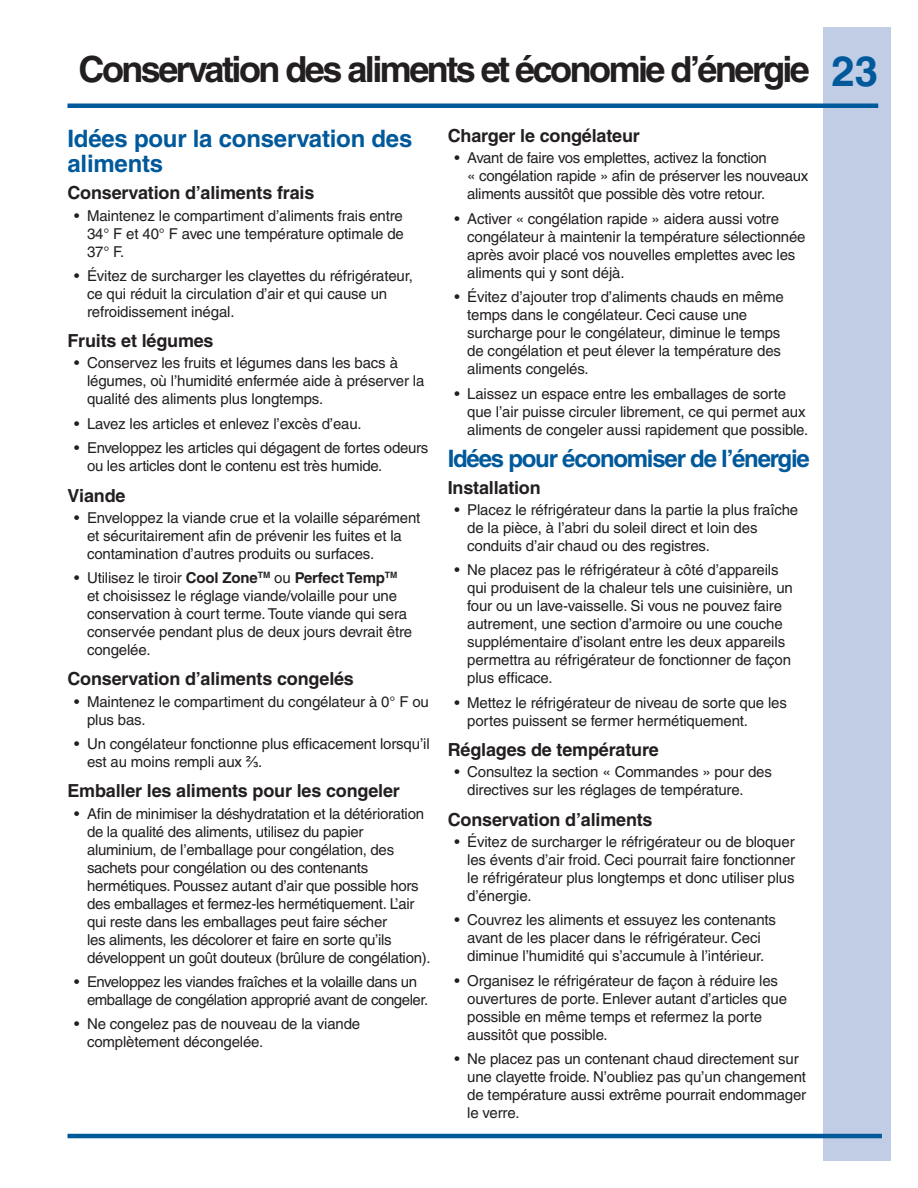
<style>
.page{position:relative;width:918px;height:1188px;background:#fff}
.page>*{position:absolute;margin:0;border:0;box-sizing:border-box;transform-origin:0 0}
.t1{font:700 42px "Helvetica";color:#00599b}
.ID_Heading_Odd{font:700 36px "Helvetica";letter-spacing:-.07em;color:#231f20}
.ID_Major_Heading{font:700 24px/25.5px "Helvetica";letter-spacing:-.01em;color:#00599b}
.ID_Major_Heading-2{font:700 24px "Helvetica";letter-spacing:-.05em;color:#00599b}
.ID_1st_Level_Sub_Hea{font:700 18px "Helvetica";letter-spacing:-.01em;color:#231f20}
.ID_Bullet_Text{font:15px/18px "Helvetica";letter-spacing:-.01em;color:#231f20}
.ID_Bullet_Text-2{font:15px/18px "Helvetica";letter-spacing:-.03em;color:#231f20}
.s1{font-weight:700}
.s2{font-family:"Arial"}
</style>
<div class="page">
<div style="left:824px;top:27px;width:67px;height:1134px;background:#c1cde5"></div>
<hr style="left:68px;top:104px;width:810px;height:4px;background:#00599b">
<hr style="left:68px;top:1134px;width:814px;height:4px;background:#00599b">
<p class="ID_Heading_Odd" style="left:79px;top:47px;width:733px">Conservation des aliments et économie d’énergie</p>
<p class="ID_1st_Level_Sub_Hea" style="left:448px;top:125px;width:194px">Charger le congélateur</p>
<p class="ID_Bullet_Text" style="left:467px;top:149px;width:343px;text-indent:-13px">• Avant de faire vos emplettes, activez la fonction<br>« congélation rapide » afin de préserver les nouveaux aliments aussitôt que possible dès votre retour.</p>
<p class="ID_Bullet_Text" style="left:467px;top:210px;width:340px;text-indent:-13px">• Activer « congélation rapide » aidera aussi votre congélateur à maintenir la température sélectionnée après avoir placé vos nouvelles emplettes avec les aliments qui y sont déjà.</p>
<p class="ID_Bullet_Text" style="left:467px;top:288px;width:318px;text-indent:-13px">• Évitez d’ajouter trop d’aliments chauds en même temps dans le congélateur. Ceci cause une surcharge pour le congélateur, diminue le temps de congélation et peut élever la température des aliments congelés.</p>
<p class="ID_Bullet_Text" style="left:467px;top:384px;width:343px;text-indent:-13px">• Laissez un espace entre les emballages de sorte que l’air puisse circuler librement, ce qui permet aux aliments de congeler aussi rapidement que possible.</p>
<p class="ID_Major_Heading-2" style="left:448px;top:444px;width:364px">Idées pour économiser de l’énergie</p>
<p class="ID_1st_Level_Sub_Hea" style="left:448px;top:476px;width:95px">Installation</p>
<p class="ID_Bullet_Text" style="left:467px;top:501px;width:333px;text-indent:-13px">• Placez le réfrigérateur dans la partie la plus fraîche de la pièce, à l’abri du soleil direct et loin des conduits d’air chaud ou des registres.</p>
<p class="ID_Bullet_Text" style="left:467px;top:561px;width:327px;text-indent:-13px">• Ne placez pas le réfrigérateur à côté d’appareils qui produisent de la chaleur tels une cuisinière, un four ou un lave-vaisselle. Si vous ne pouvez faire autrement, une section d’armoire ou une couche supplémentaire d’isolant entre les deux appareils permettra au réfrigérateur de fonctionner de façon plus efficace.</p>
<p class="ID_Bullet_Text" style="left:467px;top:694px;width:321px;text-indent:-13px">• Mettez le réfrigérateur de niveau de sorte que les portes puissent se fermer hermétiquement.</p>
<p class="ID_1st_Level_Sub_Hea" style="left:448px;top:739px;width:213px">Réglages de température</p>
<p class="ID_Bullet_Text" style="left:467px;top:763px;width:306px;text-indent:-13px">• Consultez la section « Commandes » pour des directives sur les réglages de température.</p>
<p class="ID_1st_Level_Sub_Hea" style="left:448px;top:808px;width:206px">Conservation d’aliments</p>
<p class="ID_Bullet_Text" style="left:467px;top:832px;width:330px;text-align:justify;text-indent:-13px">• Évitez de surcharger le réfrigérateur ou de bloquer les évents d’air froid. Ceci pourrait faire fonctionner le réfrigérateur plus longtemps et donc utiliser plus d’énergie.</p>
<p class="ID_Bullet_Text" style="left:454px;top:911px;width:323px;text-align:center">• Couvrez les aliments et essuyez les contenants avant de les placer dans le réfrigérateur. Ceci diminue l’humidité qui s’accumule à l’intérieur.</p>
<p class="ID_Bullet_Text" style="left:467px;top:971px;width:321px;text-indent:-13px">• Organisez le réfrigérateur de façon à réduire les ouvertures de porte. Enlever autant d’articles que possible en même temps et refermez la porte aussitôt que possible.</p>
<p class="ID_Bullet_Text" style="left:467px;top:1050px;width:340px;text-indent:-13px">• Ne placez pas un contenant chaud directement sur une clayette froide. N’oubliez pas qu’un changement de température aussi extrême pourrait endommager le verre.</p>
<p class="ID_Major_Heading" style="left:68px;top:125px;width:346px">Idées pour la conservation des aliments</p>
<p class="ID_1st_Level_Sub_Hea" style="left:68px;top:182px;width:248px">Conservation d’aliments frais</p>
<p class="ID_Bullet_Text" style="left:87px;top:206px;width:318px;text-align:justify;text-indent:-13px">• Maintenez le compartiment d’aliments frais entre 34° F et 40° F avec une température optimale de 37° F.</p>
<p class="ID_Bullet_Text" style="left:87px;top:267px;width:328px;text-indent:-13px">• Évitez de surcharger les clayettes du réfrigérateur, ce qui réduit la circulation d’air et qui cause un refroidissement inégal.</p>
<p class="ID_1st_Level_Sub_Hea" style="left:68px;top:330px;width:148px">Fruits et légumes</p>
<p class="ID_Bullet_Text" style="left:87px;top:354px;width:339px;text-indent:-13px">• Conservez les fruits et légumes dans les bacs à légumes, où l’humidité enfermée aide à préserver la qualité des aliments plus longtemps.</p>
<p class="ID_Bullet_Text" style="left:74px;top:415px;width:289px">• Lavez les articles et enlevez l’excès d’eau.</p>
<p class="ID_Bullet_Text" style="left:87px;top:439px;width:343px;text-indent:-13px">• Enveloppez les articles qui dégagent de fortes odeurs ou les articles dont le contenu est très humide.</p>
<p class="ID_1st_Level_Sub_Hea" style="left:68px;top:484px;width:60px">Viande</p>
<p class="ID_Bullet_Text" style="left:87px;top:508px;width:335px;text-indent:-13px">• Enveloppez la viande crue et la volaille séparément et sécuritairement afin de prévenir les fuites et la contamination d’autres produits ou surfaces.</p>
<p class="ID_Bullet_Text" style="left:87px;top:569px;width:327px;text-indent:-13px">• Utilisez le tiroir <span class="s1">Cool Zone</span><sup>TM</sup> ou <span class="s1">Perfect Temp</span><sup>TM </sup>et choisissez le réglage viande/volaille pour une conservation à court terme. Toute viande qui sera conservée pendant plus de deux jours devrait être congelée.</p>
<p class="ID_1st_Level_Sub_Hea" style="left:68px;top:668px;width:288px">Conservation d’aliments congelés</p>
<p class="ID_Bullet_Text" style="left:87px;top:692px;width:343px;text-indent:-13px">• Maintenez le compartiment du congélateur à 0° F ou plus bas.</p>
<p class="ID_Bullet_Text" style="left:87px;top:735px;width:344px;text-indent:-13px">• Un congélateur fonctionne plus efficacement lorsqu’il est au moins rempli aux <span class="s2">⅔</span>.</p>
<p class="ID_1st_Level_Sub_Hea" style="left:68px;top:780px;width:334px">Emballer les aliments pour les congeler</p>
<p class="ID_Bullet_Text" style="left:87px;top:804px;width:345px;text-indent:-13px">• Afin de minimiser la déshydratation et la détérioration de la qualité des aliments, utilisez du papier aluminium, de l’emballage pour congélation, des sachets pour congélation ou des contenants hermétiques. Poussez autant d’air que possible hors des emballages et fermez-les hermétiquement. L’air qui reste dans les emballages peut faire sécher<br>les aliments, les décolorer et faire en sorte qu’ils développent un goût douteux (brûlure de congélation).</p>
<p class="ID_Bullet_Text-2" style="left:87px;top:973px;width:343px;text-indent:-13px">• Enveloppez les viandes fraîches et la volaille dans un emballage de congélation approprié avant de congeler.</p>
<p class="ID_Bullet_Text" style="left:87px;top:1015px;width:275px;text-indent:-13px">• Ne congelez pas de nouveau de la viande complètement décongelée.</p>
<h1 class="t1" style="left:832px;top:46px;width:48px">23</h1>
</div>
